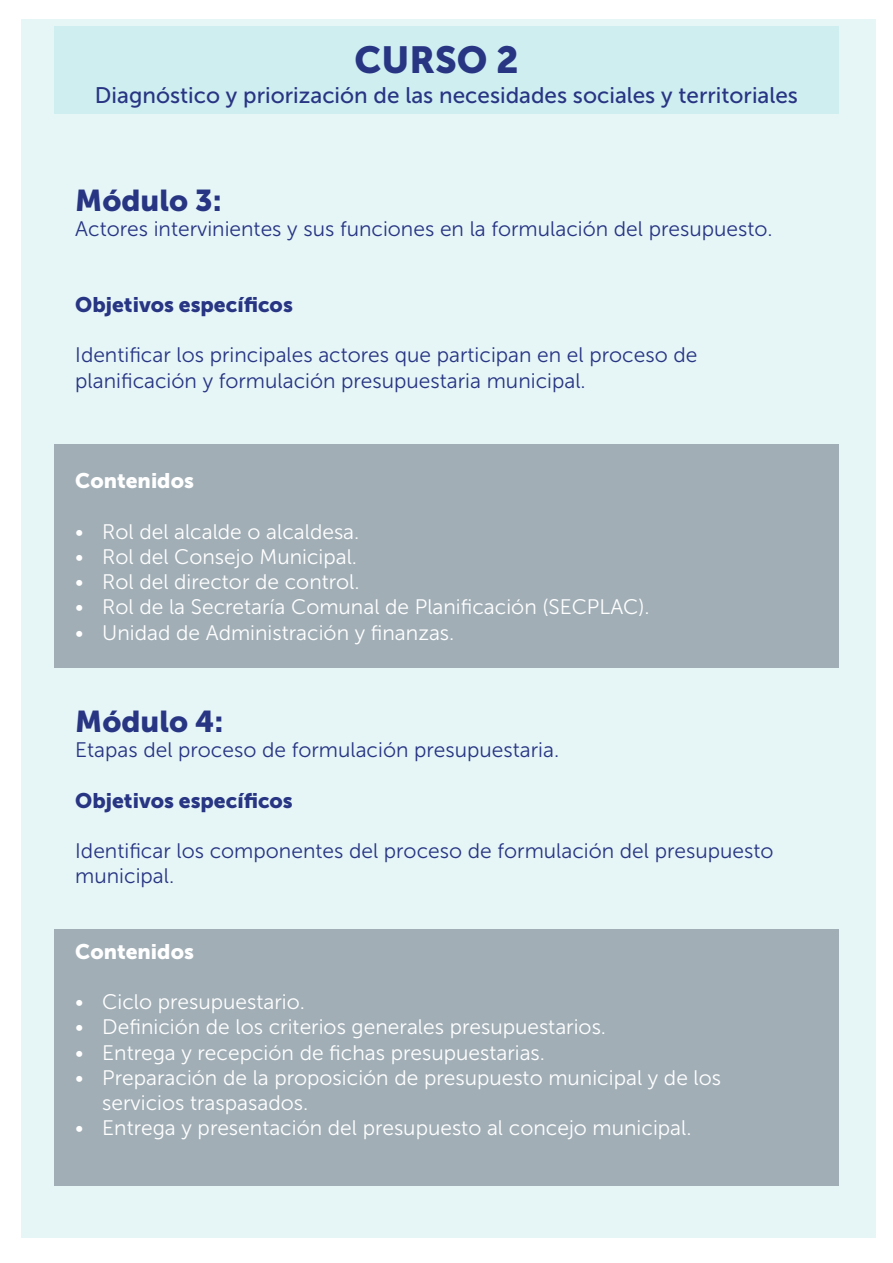
<style>
.page{position:relative;width:893px;height:1263px;background:#fff}
.page>*{position:absolute;margin:0;border:0;box-sizing:border-box;transform-origin:0 0}
.t1{font:37.5px "Museo Sans 900";color:#283583}
.t2{font:30px "Museo Sans 900";color:#283583}
.t3{font:22.5px "Museo Sans 500";color:#283583}
.t4{font:21px/25.2px "Museo Sans 300";color:#fff}
.t5{font:21px/25.2px "Museo Sans 300";color:#283583}
.t6{font:21px "Museo Sans 900";color:#283583}
.t7{font:21px "Museo Sans 900";color:#fff}
</style>
<div class="page">
<div style="left:21px;top:19px;width:855px;height:1218px;background:#e6f6f7"></div>
<div style="left:54px;top:445px;width:785px;height:223px;background:#a1aeb6"></div>
<div style="left:54px;top:929px;width:785px;height:257px;background:#a1aeb6"></div>
<div style="left:54px;top:26px;width:785px;height:87px;background:#cfeef0"></div>
<hr style="left:892px;top:21px;width:1px;height:1218px;background:#00acb3">
<svg style="left:892px;top:1002px;width:1px;height:114px"></svg>
<h1 class="t1" style="left:354px;top:39px;width:166px">CURSO 2</h1>
<p class="t3" style="left:95px;top:83px;width:704px">Diagnóstico y priorización de las necesidades sociales y territoriales</p>
<h2 class="t2" style="left:75px;top:184px;width:148px">Módulo 3:</h2>
<p class="t5" style="left:75px;top:217px;width:699px">Actores intervinientes y sus funciones en la formulación del presupuesto.</p>
<p class="t6" style="left:75px;top:293px;width:219px">Objetivos específicos</p>
<p class="t5" style="left:75px;top:343px;width:624px">Identificar los principales actores que participan en el proceso de planificación y formulación presupuestaria municipal.</p>
<p class="t7" style="left:75px;top:469px;width:120px">Contenidos</p>
<p class="t4" style="left:75px;top:519px;width:286px">• Rol del alcalde o alcaldesa.</p>
<p class="t4" style="left:75px;top:544px;width:283px">• Rol del Consejo Municipal.</p>
<p class="t4" style="left:75px;top:569px;width:286px">• Rol del director de control.</p>
<p class="t4" style="left:75px;top:595px;width:576px">• Rol de la Secretaría Comunal de Planificación (SECPLAC).</p>
<p class="t4" style="left:75px;top:620px;width:381px">• Unidad de Administración y finanzas.</p>
<h2 class="t2" style="left:75px;top:704px;width:150px">Módulo 4:</h2>
<p class="t5" style="left:75px;top:737px;width:485px">Etapas del proceso de formulación presupuestaria.</p>
<p class="t6" style="left:75px;top:788px;width:219px">Objetivos específicos</p>
<p class="t5" style="left:75px;top:838px;width:700px">Identificar los componentes del proceso de formulación del presupuesto municipal.</p>
<p class="t7" style="left:75px;top:939px;width:120px">Contenidos</p>
<p class="t4" style="left:75px;top:989px;width:231px">• Ciclo presupuestario.</p>
<p class="t4" style="left:75px;top:1015px;width:532px">• Definición de los criterios generales presupuestarios.</p>
<p class="t4" style="left:75px;top:1040px;width:471px">• Entrega y recepción de fichas presupuestarias.</p>
<p class="t4" style="left:102px;top:1065px;width:620px;text-indent:-27px">• Preparación de la proposición de presupuesto municipal y de los servicios traspasados.</p>
<p class="t4" style="left:75px;top:1115px;width:618px">• Entrega y presentación del presupuesto al concejo municipal.</p>
</div>
